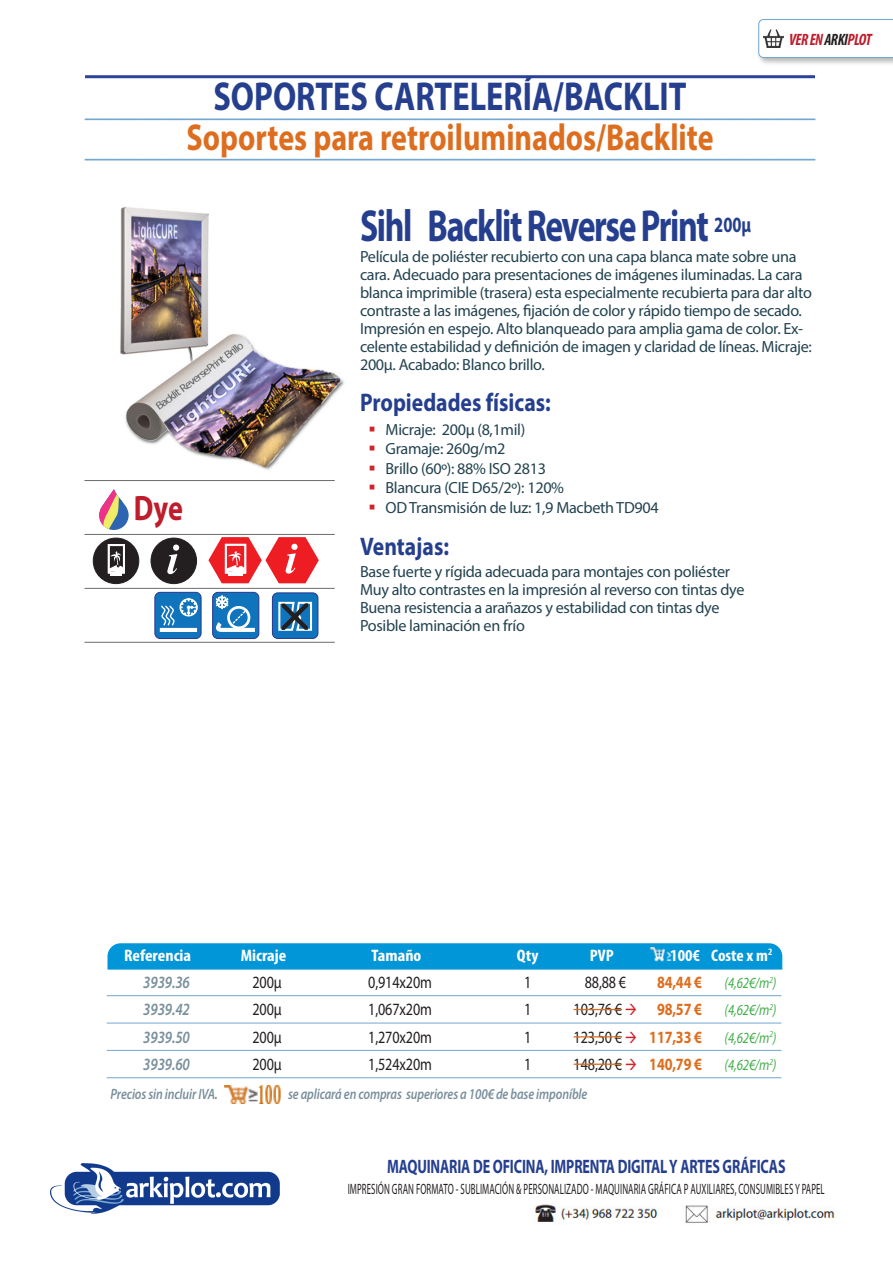
<style>
.page{position:relative;width:893px;height:1263px;background:#fff}
.page>*{position:absolute;margin:0;border:0;box-sizing:border-box;transform-origin:0 0}
.SUBtituloproducto{font:700 45px "Myriad Pro";letter-spacing:-.04em;color:#253f8e;scale:.75 1}
.tituloSección{font:700 40.5px "Myriad Pro";color:#253f8e;scale:.8 1}
.subtituloSección_-_C{font:700 37.5px "Myriad Pro";color:#dd6e1f;scale:.8 1}
.t1{font:700 35.4px "Myriad Pro";color:#be1d2c;scale:.8 1}
.SUBtituloproducto-2{font:700 25.5px "Myriad Pro";color:#253f8e;scale:.85 1}
.t2{font:700 19.5px "Myriad Pro";letter-spacing:-.01em;color:#253f8e;scale:.72 1}
.lista{font:17.25px "Myriad Pro";letter-spacing:-.01em;color:#231f20;scale:.82 1}
.lista-2{font:italic 600 17.25px "Myriad Pro";letter-spacing:-.01em;color:#798f9c;scale:.82 1}
.lista-3{font:700 17.25px "Myriad Pro";color:#dd6e1f;scale:.82 1}
.cabezatabla{font:700 condensed 16.65px "Myriad Pro";color:#fff;scale:1.08 1}
.cabezatabla-2{font:700 condensed 16.65px "Myriad Pro";color:#fff;scale:1.05 1}
.t3{font:italic 700 condensed 16.5px "Myriad Pro";letter-spacing:-.03em;color:#be1d2c;scale:.95 1}
.Párrafo{font:16.2px/18px "Myriad Pro";letter-spacing:-.02em;color:#22424f}
.lista-4{font:italic 15.6px "Myriad Pro";letter-spacing:-.01em;color:#40ae49;scale:.82 1}
.t4{font:15px "Myriad Pro";letter-spacing:.01em;color:#231f20;scale:.59 1}
.lista_-_Copia{font:italic 600 15px "Myriad Pro";letter-spacing:-.01em;color:#798f9c;scale:.82 1}
.s1{color:#231f20}
.s2{color:#d1232a}
.s3{font-weight:700;color:#dd6e1f}
</style>
<div class="page">
<img style="left:50px;top:1163px;width:230px;height:50px">
<img style="left:534px;top:1204px;width:301px;height:19px">
<div style="left:756px;top:17px;width:137px;height:49px;background:#6c6d70;opacity:.5"></div>
<svg style="left:758px;top:19px;width:135px;height:39px"></svg>
<img style="left:764px;top:30px;width:20px;height:17px">
<hr style="left:85px;top:75px;width:730px;height:3px;background:#2b439b">
<svg style="left:85px;top:118px;width:730px;height:2px"></svg>
<svg style="left:85px;top:159px;width:730px;height:2px"></svg>
<img style="left:224px;top:1085px;width:57px;height:18px">
<div style="left:107px;top:943px;width:675px;height:26px;background:#0096d8"></div>
<hr style="left:107px;top:995px;width:674px;height:1px;background:#72a7d0">
<hr style="left:107px;top:1023px;width:674px;height:1px;background:#72a7d0">
<hr style="left:107px;top:1050px;width:674px;height:1px;background:#72a7d0">
<hr style="left:107px;top:1077px;width:674px;height:1px;background:#72a7d0">
<hr style="left:574px;top:1009px;width:48px;height:1px;background:#dd6e1f">
<hr style="left:574px;top:1036px;width:48px;height:1px;background:#dd6e1f">
<hr style="left:574px;top:1063px;width:48px;height:2px;background:#dd6e1f">
<img style="left:649px;top:948px;width:23px;height:13px">
<hr style="left:84px;top:534px;width:251px;height:1px;background:#6c6d70">
<hr style="left:84px;top:588px;width:251px;height:1px;background:#6c6d70">
<hr style="left:84px;top:642px;width:251px;height:1px;background:#6c6d70">
<hr style="left:84px;top:480px;width:251px;height:1px;background:#6c6d70">
<svg style="left:99px;top:489px;width:30px;height:41px"></svg>
<div style="left:151px;top:538px;width:46px;height:46px;background:#231f20;border-radius:50%"></div>
<div style="left:151px;top:538px;width:46px;height:46px;border:1px solid #231f20;border-radius:50%"></div>
<svg style="left:167px;top:544px;width:12px;height:30px"></svg>
<div style="left:155px;top:592px;width:46px;height:46px;background:#1074bc;border-radius:5px"></div>
<div style="left:155px;top:592px;width:46px;height:47px;border:1px solid #283890;border-radius:5px"></div>
<svg style="left:160px;top:598px;width:38px;height:34px"></svg>
<div style="left:272px;top:593px;width:46px;height:45px;background:#1074bc;border-radius:5px"></div>
<div style="left:272px;top:592px;width:46px;height:47px;border:1px solid #283890;border-radius:5px"></div>
<svg style="left:278px;top:601px;width:35px;height:30px"></svg>
<img style="left:120px;top:207px;width:224px;height:263px">
<div style="left:93px;top:538px;width:46px;height:46px;background:#231f20;border-radius:50%"></div>
<div style="left:93px;top:538px;width:46px;height:46px;border:1px solid #231f20;border-radius:50%"></div>
<div style="left:108px;top:544px;width:17px;height:29px;border:2px solid #fff"></div>
<hr style="left:110px;top:572px;width:12px;height:4px;background:#fff">
<svg style="left:109px;top:551px;width:15px;height:22px"></svg>
<svg style="left:208px;top:537px;width:111px;height:46px"></svg>
<div style="left:213px;top:592px;width:46px;height:46px;background:#1074bc;border-radius:5px"></div>
<div style="left:212px;top:592px;width:47px;height:47px;border:1px solid #283890;border-radius:5px"></div>
<svg style="left:215px;top:595px;width:44px;height:39px"></svg>
<p class="tituloSección" style="left:213px;top:70px;width:593px">SOPORTES CARTELERÍA/BACKLIT</p>
<p class="subtituloSección_-_C" style="left:187px;top:113px;width:660px">Soportes para retroiluminados/Backlite</p>
<p class="t3" style="left:789px;top:29px;width:88px">VER EN <span class="s1">ARKI</span>PLOT</p>
<h3 class="t1" style="left:134px;top:485px;width:63px">Dye</h3>
<p class="SUBtituloproducto" style="left:360px;top:197px;width:523px">Sihl Backlit Reverse Print <sup>200μ</sup></p>
<p class="Párrafo" style="left:360px;top:248px;width:453px">Película de poliéster recubierto con una capa blanca mate sobre una cara. Adecuado para presentaciones de imágenes iluminadas. La cara blanca imprimible (trasera) esta especialmente recubierta para dar alto contraste a las imágenes, fijación de color y rápido tiempo de secado.<br>Impresión en espejo. Alto blanqueado para amplia gama de color. Ex&shy;celente estabilidad y definición de imagen y claridad de líneas. Micraje:<br>200μ. Acabado: Blanco brillo.</p>
<p class="SUBtituloproducto-2" style="left:360px;top:386px;width:226px">Propiedades físicas:</p>
<p class="Párrafo" style="left:386px;top:420px;width:141px">Micraje: 200µ (8,1mil)</p>
<p class="Párrafo" style="left:386px;top:439px;width:121px">Gramaje: 260g/m2</p>
<p class="Párrafo" style="left:386px;top:459px;width:162px">Brillo (60º): 88% ISO 2813</p>
<p class="Párrafo" style="left:386px;top:478px;width:180px">Blancura (CIE D65/2º): 120%</p>
<p class="Párrafo" style="left:386px;top:498px;width:275px">OD Transmisión de luz: 1,9 Macbeth TD904</p>
<p class="SUBtituloproducto-2" style="left:360px;top:529px;width:106px">Ventajas:</p>
<p class="Párrafo" style="left:360px;top:562px;width:372px">Base fuerte y rígida adecuada para montajes con poliéster</p>
<p class="Párrafo" style="left:360px;top:580px;width:386px">Muy alto contrastes en la impresión al reverso con tintas dye</p>
<p class="Párrafo" style="left:360px;top:598px;width:361px">Buena resistencia a arañazos y estabilidad con tintas dye</p>
<p class="Párrafo" style="left:360px;top:616px;width:166px">Posible laminación en frío</p>
<p class="cabezatabla" style="left:124px;top:945px;width:64px">Referencia</p>
<p class="cabezatabla" style="left:241px;top:945px;width:44px">Micraje</p>
<p class="cabezatabla" style="left:371px;top:945px;width:48px">Tamaño</p>
<p class="cabezatabla" style="left:517px;top:945px;width:22px">Qty</p>
<p class="cabezatabla-2" style="left:590px;top:945px;width:24px">PVP</p>
<p class="cabezatabla-2" style="left:670px;top:945px;width:99px">100€ Coste x m<sup>2</sup></p>
<p class="lista-2" style="left:143px;top:971px;width:58px">3939.36</p>
<p class="lista" style="left:253px;top:971px;width:37px">200μ</p>
<p class="lista" style="left:368px;top:971px;width:79px">0,914x20m</p>
<p class="lista" style="left:524px;top:971px;width:10px">1</p>
<p class="lista" style="left:585px;top:971px;width:52px">88,88 €</p>
<p class="lista-3" style="left:657px;top:971px;width:56px">84,44 €</p>
<p class="lista-4" style="left:725px;top:973px;width:65px">(4,62€/m<sup>2</sup>)</p>
<p class="lista-2" style="left:143px;top:998px;width:58px">3939.42</p>
<p class="lista" style="left:253px;top:999px;width:37px">200μ</p>
<p class="lista" style="left:368px;top:999px;width:79px">1,067x20m</p>
<p class="lista" style="left:524px;top:999px;width:10px">1</p>
<p class="lista" style="left:574px;top:999px;width:158px">103,76 € <span class="s2">→</span> <span class="s3">98,57 €</span></p>
<p class="lista-4" style="left:725px;top:1000px;width:65px">(4,62€/m<sup>2</sup>)</p>
<p class="lista-2" style="left:143px;top:1026px;width:58px">3939.50</p>
<p class="lista" style="left:253px;top:1026px;width:37px">200μ</p>
<p class="lista" style="left:368px;top:1026px;width:79px">1,270x20m</p>
<p class="lista" style="left:524px;top:1026px;width:10px">1</p>
<p class="lista" style="left:574px;top:1026px;width:158px">123,50 € <span class="s2">→</span> <span class="s3">117,33 €</span></p>
<p class="lista-4" style="left:725px;top:1028px;width:65px">(4,62€/m<sup>2</sup>)</p>
<p class="lista-2" style="left:143px;top:1053px;width:58px">3939.60</p>
<p class="lista" style="left:253px;top:1053px;width:37px">200μ</p>
<p class="lista" style="left:368px;top:1053px;width:79px">1,524x20m</p>
<p class="lista" style="left:524px;top:1053px;width:10px">1</p>
<p class="lista" style="left:574px;top:1053px;width:158px">148,20 € <span class="s2">→</span> <span class="s3">140,79 €</span></p>
<p class="lista-4" style="left:725px;top:1055px;width:65px">(4,62€/m<sup>2</sup>)</p>
<p class="lista_-_Copia" style="left:111px;top:1084px;width:132px">Precios sin incluir IVA.</p>
<p class="lista_-_Copia" style="left:288px;top:1084px;width:367px">se aplicará en compras superiores a 100€ de base imponíble</p>
<p class="t2" style="left:387px;top:1154px;width:555px">MAQUINARIA DE OFICINA, IMPRENTA DIGITAL Y ARTES GRÁFICAS</p>
<p class="t4" style="left:348px;top:1180px;width:810px">IMPRESIÓN GRAN FORMATO - SUBLIMACIÓN &amp; PERSONALIZADO - MAQUINARIA GRÁFICA P AUXILIARES, CONSUMIBLES Y PAPEL</p>
</div>
